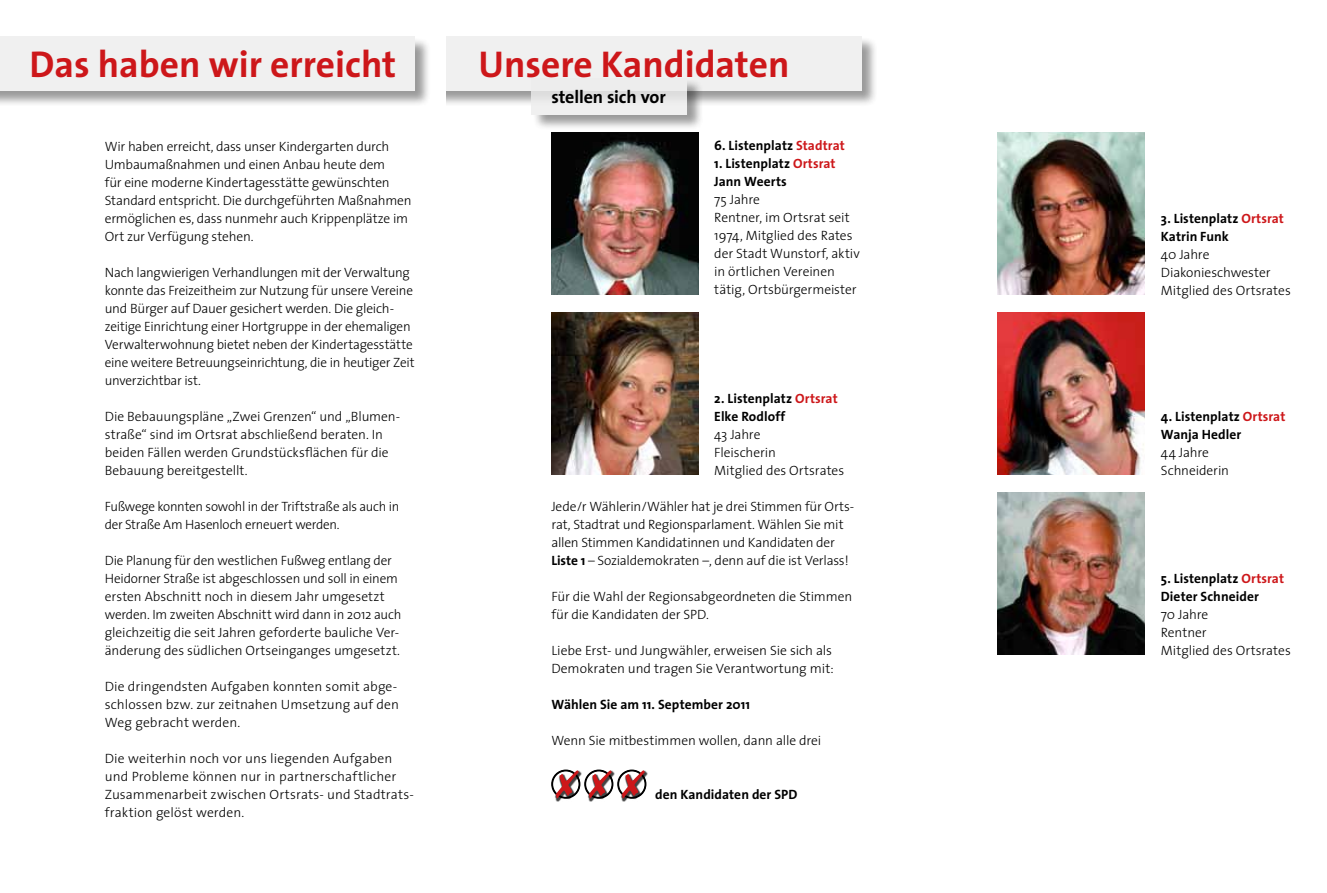
<style>
.page{position:relative;width:1327px;height:893px;background:#fff}
.page>*{position:absolute;margin:0;border:0;box-sizing:border-box;transform-origin:0 0}
.t1{font:700 37.5px "The Sans";color:#cd171a}
.t2{font:700 18px "The Sans";letter-spacing:-.005em;color:#000}
.t3{font:300 13.5px/18px "The Sans";letter-spacing:-.01em;color:#000}
.t4{font:700 13.5px/18px "The Sans";letter-spacing:.005em;color:#000}
.t5{font:300 13.5px/18px "The Sans";letter-spacing:.01em;color:#000}
.s1{color:#cd171a}
.s2{font-weight:700}
</style>
<div class="page">
<img style="left:998px;top:133px;width:147px;height:162px">
<div style="left:446px;top:37px;width:432px;height:70px;background:#000;opacity:.5"></div>
<div style="left:446px;top:36px;width:415px;height:55px;background:#ededed"></div>
<div style="left:532px;top:78px;width:172px;height:53px;background:#000;opacity:.5"></div>
<div style="left:531px;top:78px;width:156px;height:36px;background:#ededed"></div>
<div style="left:555px;top:770px;width:27px;height:32px;background:#000;opacity:.75"></div>
<div style="left:588px;top:770px;width:27px;height:32px;background:#000;opacity:.75"></div>
<div style="left:621px;top:770px;width:27px;height:32px;background:#000;opacity:.75"></div>
<svg style="left:551px;top:769px;width:95px;height:30px"></svg>
<img style="left:998px;top:313px;width:147px;height:162px">
<img style="left:551px;top:313px;width:147px;height:162px">
<img style="left:551px;top:133px;width:147px;height:162px">
<img style="left:998px;top:493px;width:147px;height:162px">
<div style="left:0;top:37px;width:431px;height:71px;background:#000;opacity:.5"></div>
<div style="left:0;top:37px;width:415px;height:54px;background:#ededed"></div>
<h1 class="t1" style="left:29px;top:33px;width:368px">Das haben wir erreicht</h1>
<p class="t3" style="left:105px;top:137px;width:308px">Wir haben erreicht, dass unser Kindergarten durch Umbaumaßnahmen und einen Anbau heute dem<br>für eine moderne Kindertagesstätte gewünschten Standard entspricht. Die durchgeführten Maßnahmen ermöglichen es, dass nunmehr auch Krippenplätze im Ort zur Verfügung stehen.</p>
<p class="t3" style="left:105px;top:263px;width:311px">Nach langwierigen Verhandlungen mit der Verwaltung konnte das Freizeitheim zur Nutzung für unsere Vereine und Bürger auf Dauer gesichert werden. Die gleich&shy;zeitige Einrichtung einer Hortgruppe in der ehemaligen Verwalterwohnung bietet neben der Kindertagesstätte eine weitere Betreuungseinrichtung, die in heutiger Zeit unverzichtbar ist.</p>
<p class="t3" style="left:105px;top:407px;width:297px">Die Bebauungspläne „Zwei Grenzen“ und „Blumen&shy;straße“ sind im Ortsrat abschließend beraten. In beiden Fällen werden Grundstücksflächen für die Bebauung bereitgestellt.</p>
<p class="t3" style="left:105px;top:497px;width:296px">Fußwege konnten sowohl in der Triftstraße als auch in der Straße Am Hasenloch erneuert werden.</p>
<p class="t3" style="left:105px;top:551px;width:298px">Die Planung für den westlichen Fußweg entlang der Heidorner Straße ist abgeschlossen und soll in einem ersten Abschnitt noch in diesem Jahr umgesetzt werden. Im zweiten Abschnitt wird dann in 2012 auch gleichzeitig die seit Jahren geforderte bauliche Ver&shy;änderung des südlichen Ortseinganges umgesetzt.</p>
<p class="t3" style="left:105px;top:677px;width:296px">Die dringendsten Aufgaben konnten somit abge&shy;schlossen bzw. zur zeitnahen Umsetzung auf den<br>Weg gebracht werden.</p>
<p class="t5" style="left:105px;top:749px;width:310px">Die weiterhin noch vor uns liegenden Aufgaben und Probleme können nur in partnerschaftlicher Zusammenarbeit zwischen Ortsrats- und Stadtrats&shy;fraktion gelöst werden.</p>
<h1 class="t1" style="left:478px;top:33px;width:313px">Unsere Kandidaten</h1>
<h2 class="t2" style="left:551px;top:81px;width:116px">stellen sich vor</h2>
<p class="t4" style="left:714px;top:137px;width:132px">6. Listenplatz <span class="s1">Stadtrat</span></p>
<p class="t4" style="left:714px;top:155px;width:123px">1. Listenplatz <span class="s1">Ortsrat<br></span>Jann Weerts</p>
<p class="t3" style="left:714px;top:190px;width:147px">75 Jahre<br>Rentner, im Ortsrat seit<br>1974, Mitglied des Rates der Stadt Wunstorf, aktiv in örtlichen Vereinen tätig, Ortsbürgermeister</p>
<p class="t4" style="left:714px;top:389px;width:125px">2. Listenplatz <span class="s1">Ortsrat<br></span>Elke Rodloff</p>
<p class="t3" style="left:714px;top:425px;width:131px">43 Jahre<br>Fleischerin<br>Mitglied des Ortsrates</p>
<p class="t3" style="left:551px;top:497px;width:304px">Jede/r Wählerin/Wähler hat je drei Stimmen für Orts&shy;rat, Stadtrat und Regionsparlament. Wählen Sie mit allen Stimmen Kandidatinnen und Kandidaten der <span class="s2">Liste 1</span> – Sozialdemokraten –, denn auf die ist Verlass!</p>
<p class="t3" style="left:551px;top:587px;width:302px">Für die Wahl der Regionsabgeordneten die Stimmen für die Kandidaten der SPD.</p>
<p class="t3" style="left:551px;top:641px;width:284px">Liebe Erst- und Jungwähler, erweisen Sie sich als<br>Demokraten und tragen Sie Verantwortung mit:</p>
<p class="t4" style="left:551px;top:695px;width:200px">Wählen Sie am 11. September 2011</p>
<p class="t3" style="left:551px;top:731px;width:271px">Wenn Sie mitbestimmen wollen, dann alle drei</p>
<p class="t4" style="left:655px;top:785px;width:144px">den Kandidaten der SPD</p>
<p class="t4" style="left:1161px;top:209px;width:125px">3. Listenplatz <span class="s1">Ortsrat<br></span>Katrin Funk</p>
<p class="t3" style="left:1161px;top:245px;width:131px">40 Jahre<br>Diakonieschwester<br>Mitglied des Ortsrates</p>
<p class="t4" style="left:1161px;top:407px;width:126px">4. Listenplatz <span class="s1">Ortsrat<br></span>Wanja Hedler</p>
<p class="t3" style="left:1161px;top:443px;width:70px">44 Jahre<br>Schneiderin</p>
<p class="t4" style="left:1161px;top:569px;width:125px">5. Listenplatz <span class="s1">Ortsrat<br></span>Dieter Schneider</p>
<p class="t3" style="left:1161px;top:604px;width:131px">70 Jahre<br>Rentner<br>Mitglied des Ortsrates</p>
</div>
